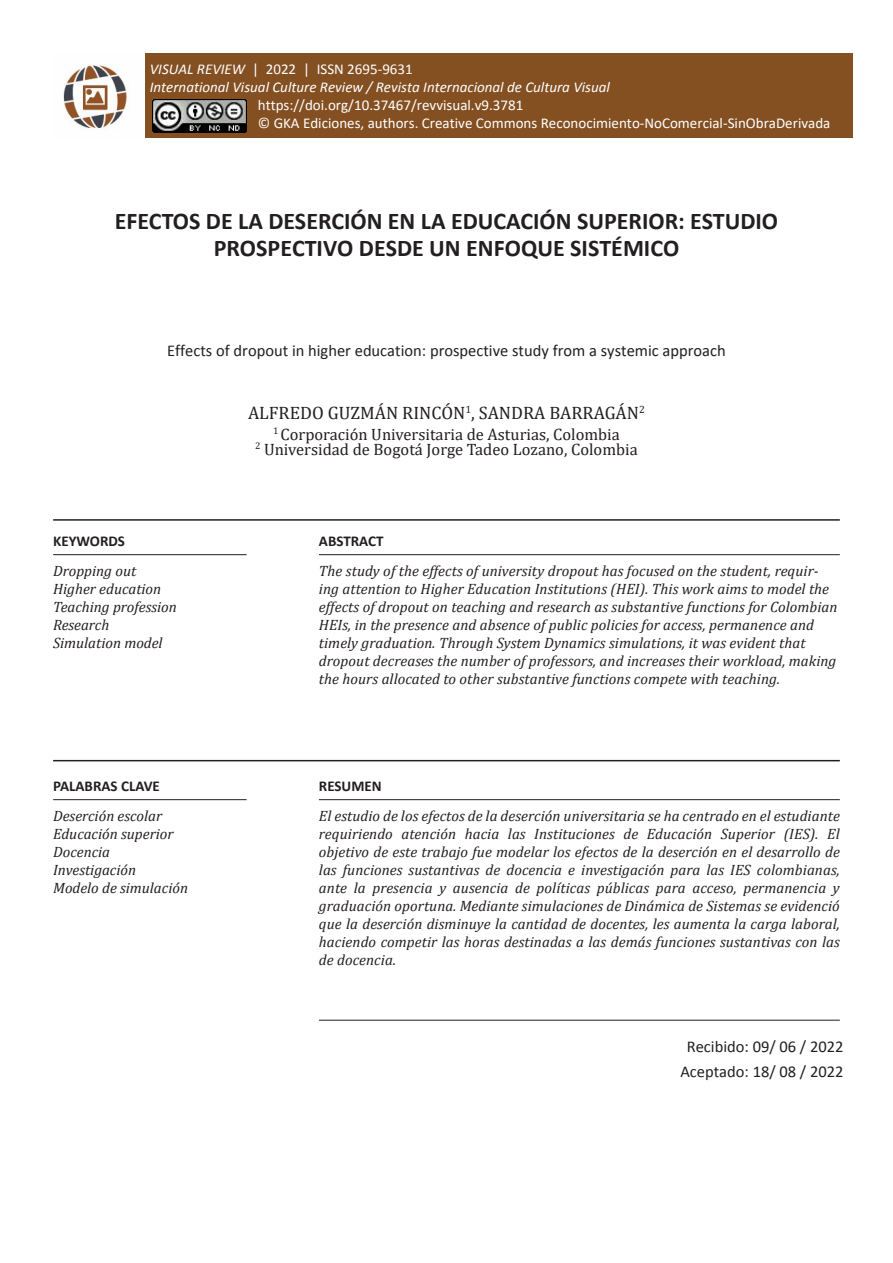
<style>
.page{position:relative;width:893px;height:1263px;background:#fff}
.page>*{position:absolute;margin:0;border:0;box-sizing:border-box;transform-origin:0 0}
.Cita{font:700 24px/27px "Calibri";color:#231f20;text-align:center}
.Cita-2{font:18px "Cambria";color:#231f20}
.Cita-3{font:16.5px/15px "Cambria";color:#231f20;text-align:center}
.Cita-4{font:16.5px "Calibri";color:#231f20}
.DATE-HOME{font:16.5px/24.6px "Calibri";color:#231f20;text-align:center}
.CONTENT-HOME{font:italic 15px/18px "Cambria";letter-spacing:.005em;color:#231f20}
.t1{font:15px "Calibri";color:#fff}
.t2{font:italic 15px "Calibri";color:#fff}
.WORDS-HOME{font:700 15px "Calibri";color:#231f20}
.s1{font-style:italic}
</style>
<div class="page">
<hr style="left:53px;top:519px;width:787px;height:2px;background:#231f20">
<hr style="left:53px;top:760px;width:787px;height:1px;background:#231f20">
<hr style="left:53px;top:554px;width:194px;height:1px;background:#231f20">
<hr style="left:53px;top:799px;width:194px;height:1px;background:#231f20">
<hr style="left:319px;top:554px;width:521px;height:1px;background:#231f20">
<hr style="left:319px;top:799px;width:521px;height:1px;background:#231f20">
<hr style="left:319px;top:1020px;width:521px;height:1px;background:#231f20">
<img style="left:63px;top:64px;width:64px;height:66px">
<div style="left:145px;top:53px;width:707px;height:85px;background:#845022"></div>
<img style="left:152px;top:100px;width:94px;height:33px">
<p class="t1" style="left:150px;top:60px;width:264px"><span class="s1">VISUAL REVIEW</span> | 2022 | ISSN 2695-9631</p>
<p class="t2" style="left:150px;top:78px;width:462px">International Visual Culture Review / Revista Internacional de Cultura Visual</p>
<p class="t1" style="left:258px;top:96px;width:267px">https://doi.org/10.37467/revvisual.v9.3781</p>
<p class="t1" style="left:258px;top:113px;width:574px">© GKA Ediciones, authors. Creative Commons Reconocimiento-NoComercial-SinObraDerivada</p>
<p class="Cita" style="left:115px;top:206px;width:665px">EFECTOS DE LA DESERCIÓN EN LA EDUCACIÓN SUPERIOR: ESTUDIO<br>PROSPECTIVO DESDE UN ENFOQUE SISTÉMICO</p>
<p class="Cita-4" style="left:167px;top:340px;width:560px">Effects of dropout in higher education: prospective study from a systemic approach</p>
<p class="WORDS-HOME" style="left:53px;top:530px;width:73px">KEYWORDS</p>
<p class="CONTENT-HOME" style="left:53px;top:561px;width:85px">Dropping out</p>
<p class="CONTENT-HOME" style="left:53px;top:579px;width:110px">Higher education</p>
<p class="CONTENT-HOME" style="left:53px;top:597px;width:125px">Teaching profession</p>
<p class="CONTENT-HOME" style="left:53px;top:615px;width:58px">Research</p>
<p class="CONTENT-HOME" style="left:53px;top:633px;width:111px">Simulation model</p>
<p class="WORDS-HOME" style="left:53px;top:775px;width:108px">PALABRAS CLAVE</p>
<p class="CONTENT-HOME" style="left:53px;top:806px;width:111px">Deserción escolar</p>
<p class="CONTENT-HOME" style="left:53px;top:824px;width:122px">Educación superior</p>
<p class="CONTENT-HOME" style="left:53px;top:842px;width:59px">Docencia</p>
<p class="CONTENT-HOME" style="left:53px;top:860px;width:84px">Investigación</p>
<p class="CONTENT-HOME" style="left:53px;top:878px;width:136px">Modelo de simulación</p>
<p class="Cita-2" style="left:248px;top:402px;width:398px">ALFREDO GUZMÁN RINCÓN<sup>1</sup>, SANDRA BARRAGÁN<sup>2</sup></p>
<p class="Cita-3" style="left:255px;top:426px;width:384px"><sup>1</sup> Corporación Universitaria de Asturias, Colombia<br><sup>2</sup> Universidad de Bogotá Jorge Tadeo Lozano, Colombia</p>
<p class="WORDS-HOME" style="left:319px;top:530px;width:66px">ABSTRACT</p>
<p class="CONTENT-HOME" style="left:319px;top:561px;width:520px">The study of the effects of university dropout has focused on the student, requir&shy;ing attention to Higher Education Institutions (HEI). This work aims to model the effects of dropout on teaching and research as substantive functions for Colombian HEIs, in the presence and absence of public policies for access, permanence and timely graduation. Through System Dynamics simulations, it was evident that dropout decreases the number of professors, and increases their workload, making the hours allocated to other substantive functions compete with teaching.</p>
<p class="WORDS-HOME" style="left:319px;top:775px;width:64px">RESUMEN</p>
<p class="CONTENT-HOME" style="left:319px;top:806px;width:522px;text-align:justify">El estudio de los efectos de la deserción universitaria se ha centrado en el estudiante requiriendo atención hacia las Instituciones de Educación Superior (IES). El objetivo de este trabajo fue modelar los efectos de la deserción en el desarrollo de las funciones sustantivas de docencia e investigación para las IES colombianas, ante la presencia y ausencia de políticas públicas para acceso, permanencia y graduación oportuna. Mediante simulaciones de Dinámica de Sistemas se evidenció que la deserción disminuye la cantidad de docentes, les aumenta la carga laboral, haciendo competir las horas destinadas a las demás funciones sustantivas con las de docencia.</p>
<p class="DATE-HOME" style="left:680px;top:1034px;width:165px">Recibido: 09/ 06 / 2022<br>Aceptado: 18/ 08 / 2022</p>
</div>
